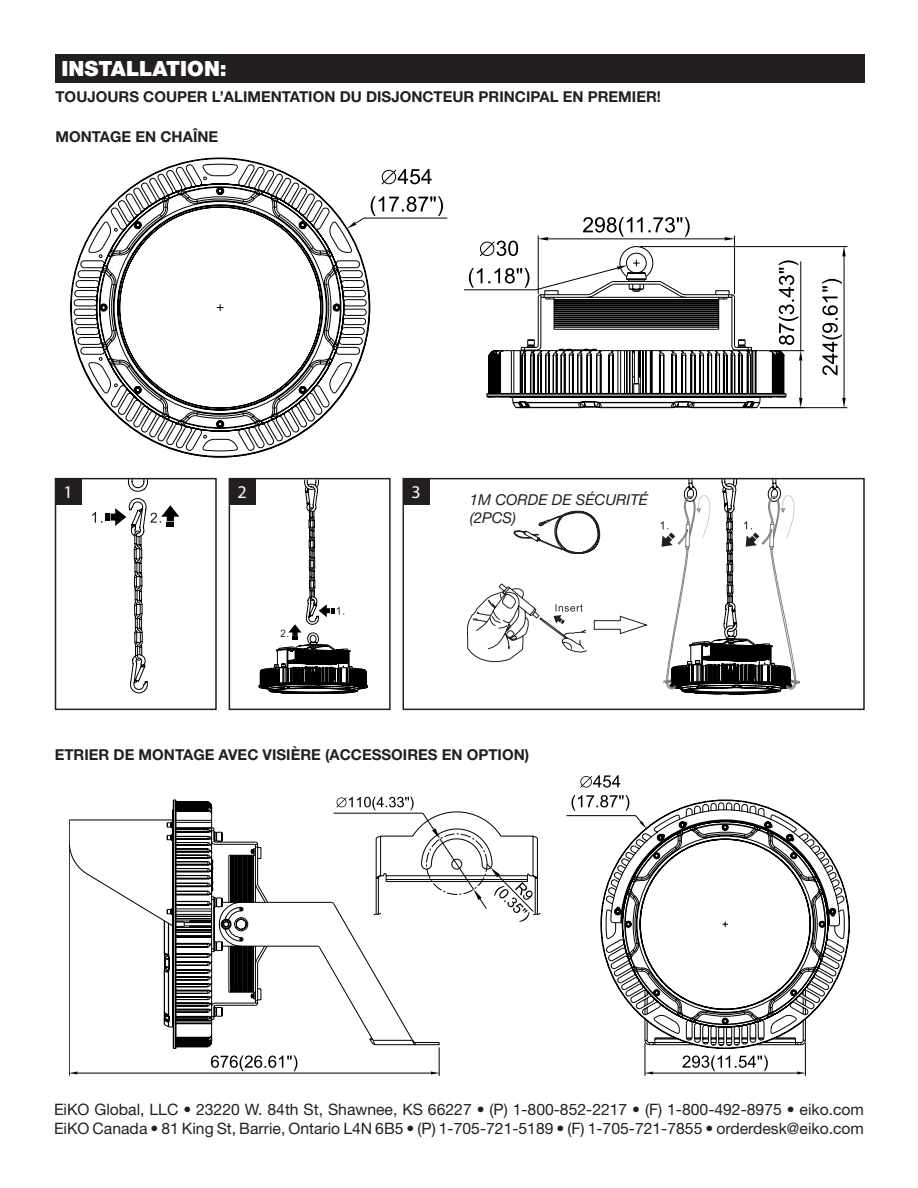
<style>
.page{position:relative;width:918px;height:1188px;background:#fff}
.page>*{position:absolute;margin:0;border:0;box-sizing:border-box;transform-origin:0 0}
.t1{font:900 21px "Helvetica Neue LT Std";color:#fff}
.t2{font:18px "Myriad Pro";color:#fff}
.t3{font:15.75px/18.9px "Helvetica Neue LT Std";color:#231f20}
.t4{font:700 15px "Helvetica Neue LT Std";color:#231f20}
.t5{font:italic 15px/18px "Helvetica Neue LT Std";color:#231f20}
</style>
<div class="page">
<svg style="left:92px;top:481px;width:87px;height:212px"></svg>
<div style="left:55px;top:478px;width:162px;height:232px;border:2px solid #231f20"></div>
<div style="left:55px;top:478px;width:27px;height:27px;background:#231f20"></div>
<svg style="left:72px;top:217px;width:238px;height:240px"></svg>
<svg style="left:128px;top:164px;width:182px;height:25px"></svg>
<svg style="left:100px;top:189px;width:241px;height:239px"></svg>
<hr style="left:760px;top:407px;width:87px;height:1px;background:#000">
<hr style="left:640px;top:246px;width:207px;height:1px;background:#000">
<hr style="left:844px;top:256px;width:1px;height:142px;background:#000">
<svg style="left:842px;top:398px;width:4px;height:10px"></svg>
<svg style="left:842px;top:247px;width:4px;height:9px"></svg>
<svg style="left:822px;top:279px;width:20px;height:96px"></svg>
<svg style="left:183px;top:187px;width:151px;height:161px"></svg>
<svg style="left:347px;top:169px;width:457px;height:239px"></svg>
<svg style="left:467px;top:584px;width:120px;height:79px"></svg>
<svg style="left:594px;top:616px;width:54px;height:18px"></svg>
<svg style="left:513px;top:510px;width:88px;height:44px"></svg>
<svg style="left:661px;top:481px;width:139px;height:213px"></svg>
<div style="left:403px;top:478px;width:462px;height:232px;border:2px solid #231f20"></div>
<div style="left:403px;top:478px;width:27px;height:27px;background:#231f20"></div>
<svg style="left:259px;top:481px;width:109px;height:213px"></svg>
<div style="left:229px;top:478px;width:162px;height:232px;border:2px solid #231f20"></div>
<div style="left:229px;top:478px;width:27px;height:27px;background:#231f20"></div>
<svg style="left:337px;top:797px;width:204px;height:125px"></svg>
<hr style="left:334px;top:813px;width:89px;height:1px;background:#000">
<svg style="left:644px;top:890px;width:206px;height:159px"></svg>
<svg style="left:644px;top:849px;width:200px;height:191px"></svg>
<svg style="left:566px;top:775px;width:259px;height:249px"></svg>
<hr style="left:645px;top:1043px;width:1px;height:33px;background:#000">
<hr style="left:805px;top:1043px;width:1px;height:33px;background:#000">
<hr style="left:653px;top:1073px;width:144px;height:1px;background:#000">
<svg style="left:645px;top:1072px;width:8px;height:2px"></svg>
<svg style="left:797px;top:1072px;width:8px;height:2px"></svg>
<svg style="left:682px;top:1055px;width:86px;height:16px"></svg>
<svg style="left:376px;top:844px;width:63px;height:202px"></svg>
<svg style="left:336px;top:800px;width:40px;height:246px"></svg>
<svg style="left:261px;top:809px;width:154px;height:236px"></svg>
<hr style="left:69px;top:845px;width:1px;height:231px;background:#000">
<hr style="left:77px;top:1073px;width:354px;height:1px;background:#000">
<svg style="left:69px;top:1072px;width:8px;height:2px"></svg>
<svg style="left:431px;top:1047px;width:9px;height:29px"></svg>
<svg style="left:211px;top:1055px;width:86px;height:16px"></svg>
<svg style="left:69px;top:800px;width:192px;height:249px"></svg>
<div style="left:55px;top:54px;width:810px;height:28px;background:#231f20"></div>
<h1 class="t1" style="left:62px;top:56px;width:167px">INSTALLATION:</h1>
<p class="t4" style="left:56px;top:87px;width:607px">TOUJOURS COUPER L’ALIMENTATION DU DISJONCTEUR PRINCIPAL EN PREMIER!</p>
<p class="t4" style="left:56px;top:128px;width:164px">MONTAGE EN CHAÎNE</p>
<p class="t2" style="left:64px;top:482px;width:11px">1</p>
<p class="t2" style="left:238px;top:482px;width:11px">2</p>
<p class="t2" style="left:411px;top:482px;width:11px">3</p>
<p class="t5" style="left:470px;top:491px;width:180px">1M CORDE DE SÉCURITÉ (2PCS)</p>
<p class="t4" style="left:55px;top:746px;width:476px">ETRIER DE MONTAGE AVEC VISIÈRE (ACCESSOIRES EN OPTION)</p>
<p class="t3" style="left:54px;top:1100px;width:812px">EiKO Global, LLC • 23220 W. 84th St, Shawnee, KS 66227 • (P) 1-800-852-2217 • (F) 1-800-492-8975 • eiko.com<br>EiKO Canada • 81 King St, Barrie, Ontario L4N 6B5 • (P) 1-705-721-5189 • (F) 1-705-721-7855 • orderdesk@eiko.com</p>
</div>
